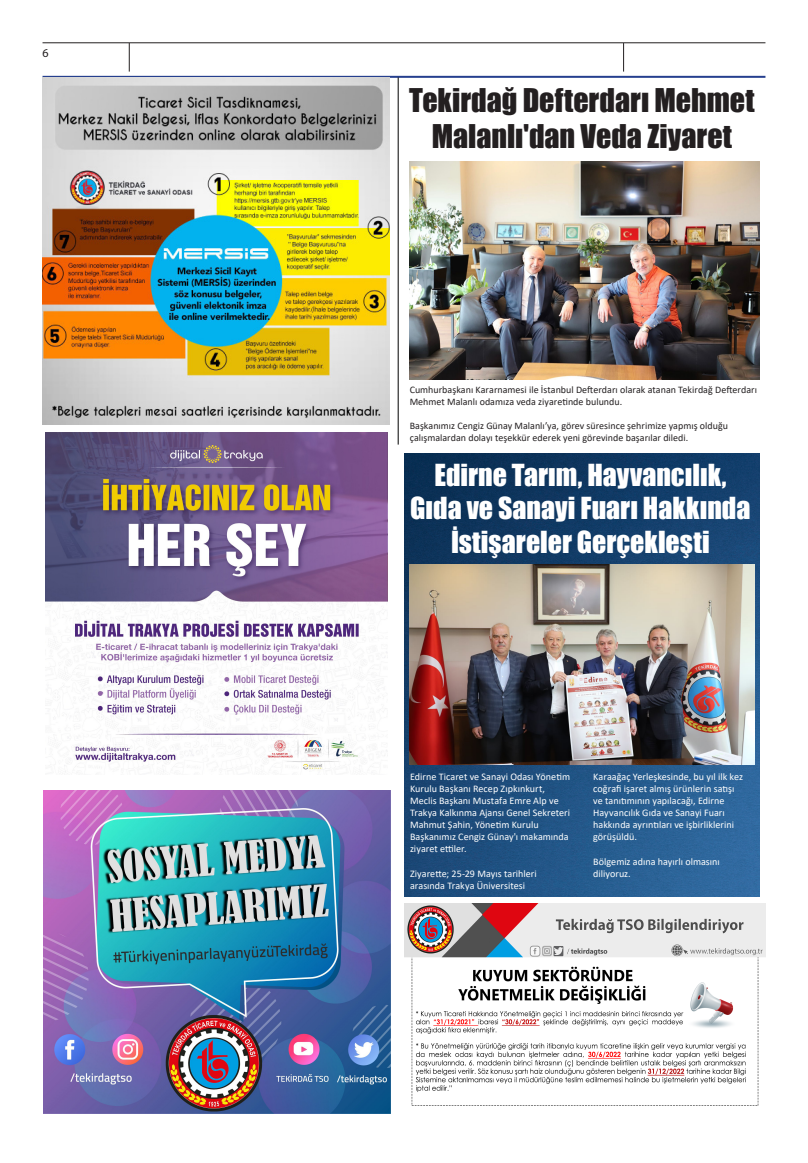
<style>
.page{position:relative;width:808px;height:1163px;background:#fff}
.page>*{position:absolute;margin:0;border:0;box-sizing:border-box;transform-origin:0 0}
.t1{font:30px/36px "Impact";color:#231f20;text-align:center}
.t2{font:27.9px "Impact";color:#fff}
.t3{font:12px "Myriad Pro";color:#231f20}
.t4{font:10.1px/12.1px "Calibri";color:#fff}
.t5{font:10px/12px "Calibri";color:#231f20}
</style>
<div class="page">
<hr style="left:43px;top:43px;width:722px;height:1px;background:#231f20">
<hr style="left:43px;top:76px;width:722px;height:2px;background:#253f8e">
<svg style="left:129px;top:43px;width:1px;height:29px"></svg>
<svg style="left:623px;top:43px;width:1px;height:29px"></svg>
<img style="left:43px;top:78px;width:346px;height:346px">
<img style="left:404px;top:903px;width:361px;height:203px">
<hr style="left:398px;top:77px;width:1px;height:367px;background:#000">
<img style="left:410px;top:162px;width:350px;height:217px">
<img style="left:404px;top:454px;width:356px;height:441px">
<img style="left:409px;top:565px;width:345px;height:199px">
<img style="left:43px;top:790px;width:347px;height:323px">
<img style="left:45px;top:432px;width:343px;height:340px">
<p class="t3" style="left:43px;top:45px;width:8px">6</p>
<p class="t1" style="left:409px;top:81px;width:347px">Tekirdağ Defterdarı Mehmet<br>Malanlı'dan Veda Ziyaret</p>
<p class="t5" style="left:410px;top:383px;width:349px">Cumhurbaşkanı Kararnamesi ile İstanbul Defterdarı olarak atanan Tekirdağ Defterdarı<br>Mehmet Malanlı odamıza veda ziyaretinde bulundu.</p>
<p class="t5" style="left:410px;top:419px;width:320px">Başkanımız Cengiz Günay Malanlı’ya, görev süresince şehrimize yapmış olduğu çalışmalardan dolayı teşekkür ederek yeni görevinde başarılar diledi.</p>
<p class="t2" style="left:434px;top:453px;width:293px">Edirne Tarım, Hayvancılık,</p>
<p class="t2" style="left:410px;top:486px;width:342px">Gıda ve Sanayi Fuarı Hakkında</p>
<p class="t2" style="left:451px;top:520px;width:260px">İstişareler Gerçekleşti</p>
<p class="t4" style="left:410px;top:769px;width:162px">Edirne Ticaret ve Sanayi Odası Yönetim Kurulu Başkanı Recep Zıpkınkurt, Meclis Başkanı Mustafa Emre Alp ve Trakya Kalkınma Ajansı Genel Sekreteri Mahmut Şahin, Yönetim Kurulu Başkanımız Cengiz Günay'ı makamında ziyaret ettiler.</p>
<p class="t4" style="left:410px;top:866px;width:128px">Ziyarette; 25-29 Mayıs tarihleri arasında Trakya Üniversitesi</p>
<p class="t4" style="left:593px;top:769px;width:151px">Karaağaç Yerleşkesinde, bu yıl ilk kez coğrafi işaret almış ürünlerin satışı ve tanıtımının yapılacağı, Edirne Hayvancılık Gıda ve Sanayi Fuarı hakkında ayrıntıları ve işbirliklerini görüşüldü.</p>
<p class="t4" style="left:593px;top:854px;width:128px">Bölgemiz adına hayırlı olmasını diliyoruz.</p>
</div>
